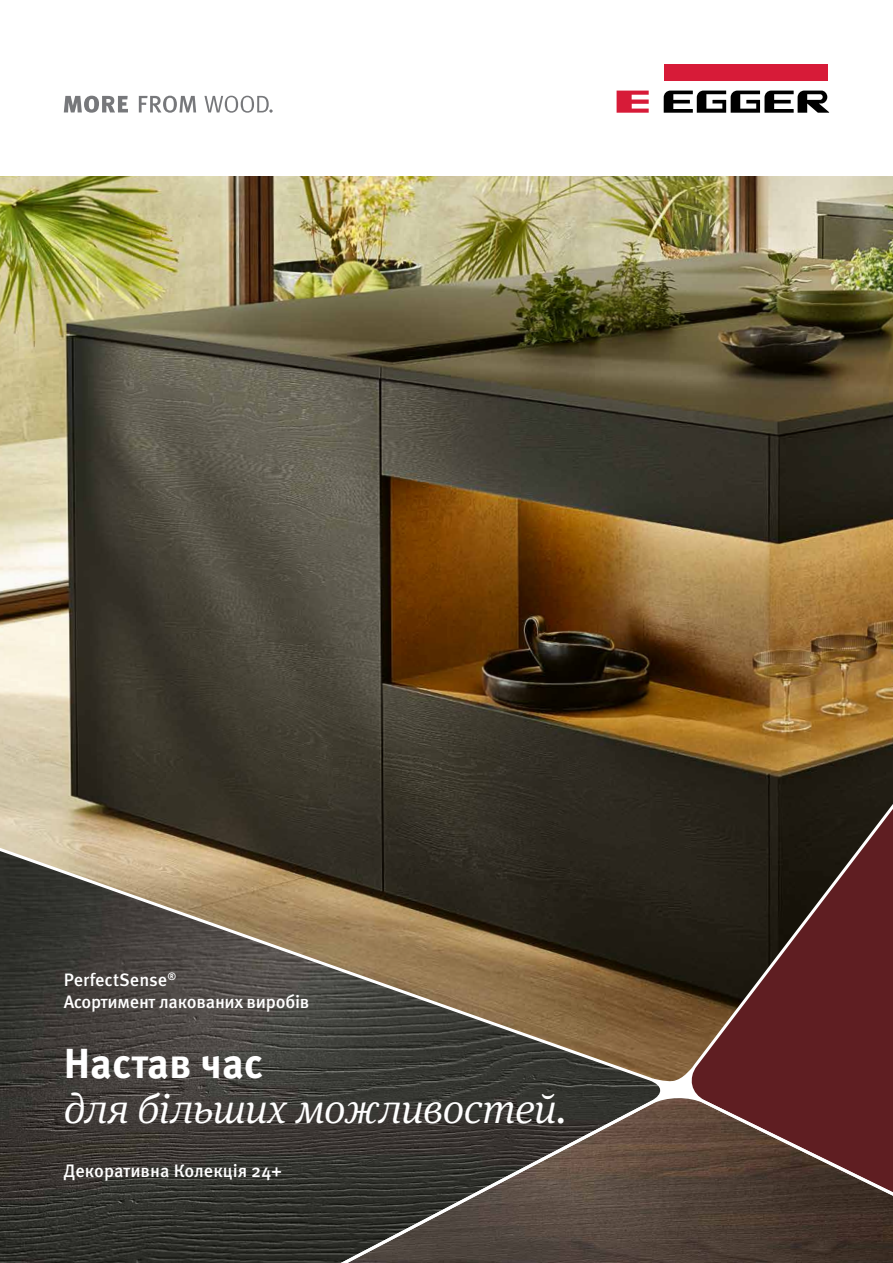
<style>
.page{position:relative;width:893px;height:1263px;background:#fff}
.page>*{position:absolute;margin:0;border:0;box-sizing:border-box;transform-origin:0 0}
.t1{font:italic 300 42px "Meta Serif Pro";letter-spacing:-.01em;color:#fff}
.t2{font:700 42px "Meta Pro";color:#fff}
.t3{font:500 18px/21.6px "Meta Pro";letter-spacing:-.01em;color:#fff}
</style>
<div class="page">
<img style="left:0;top:176px;width:893px;height:891px">
<div style="left:664px;top:64px;width:163px;height:16px;background:#d71b38"></div>
<svg style="left:617px;top:91px;width:32px;height:22px"></svg>
<svg style="left:664px;top:91px;width:166px;height:22px"></svg>
<svg style="left:64px;top:96px;width:64px;height:17px"></svg>
<svg style="left:139px;top:96px;width:57px;height:17px"></svg>
<svg style="left:204px;top:96px;width:69px;height:17px"></svg>
<svg style="left:670px;top:1067px;width:11px;height:15px"></svg>
<svg style="left:681px;top:777px;width:212px;height:313px;background:#43231f"></svg>
<svg style="left:0;top:787px;width:670px;height:303px;background:#584f3f"></svg>
<svg style="left:0;top:1090px;width:893px;height:173px;background:#463b36"></svg>
<p class="t3" style="left:64px;top:968px;width:247px">PerfectSense<sup>®<br></sup>Асортимент лакованих виробів</p>
<h1 class="t2" style="left:64px;top:1030px;width:201px">Настав час</h1>
<h1 class="t1" style="left:64px;top:1078px;width:504px">для більших можливостей.</h1>
<p class="t3" style="left:64px;top:1159px;width:220px">Декоративна Колекція 24+</p>
</div>
